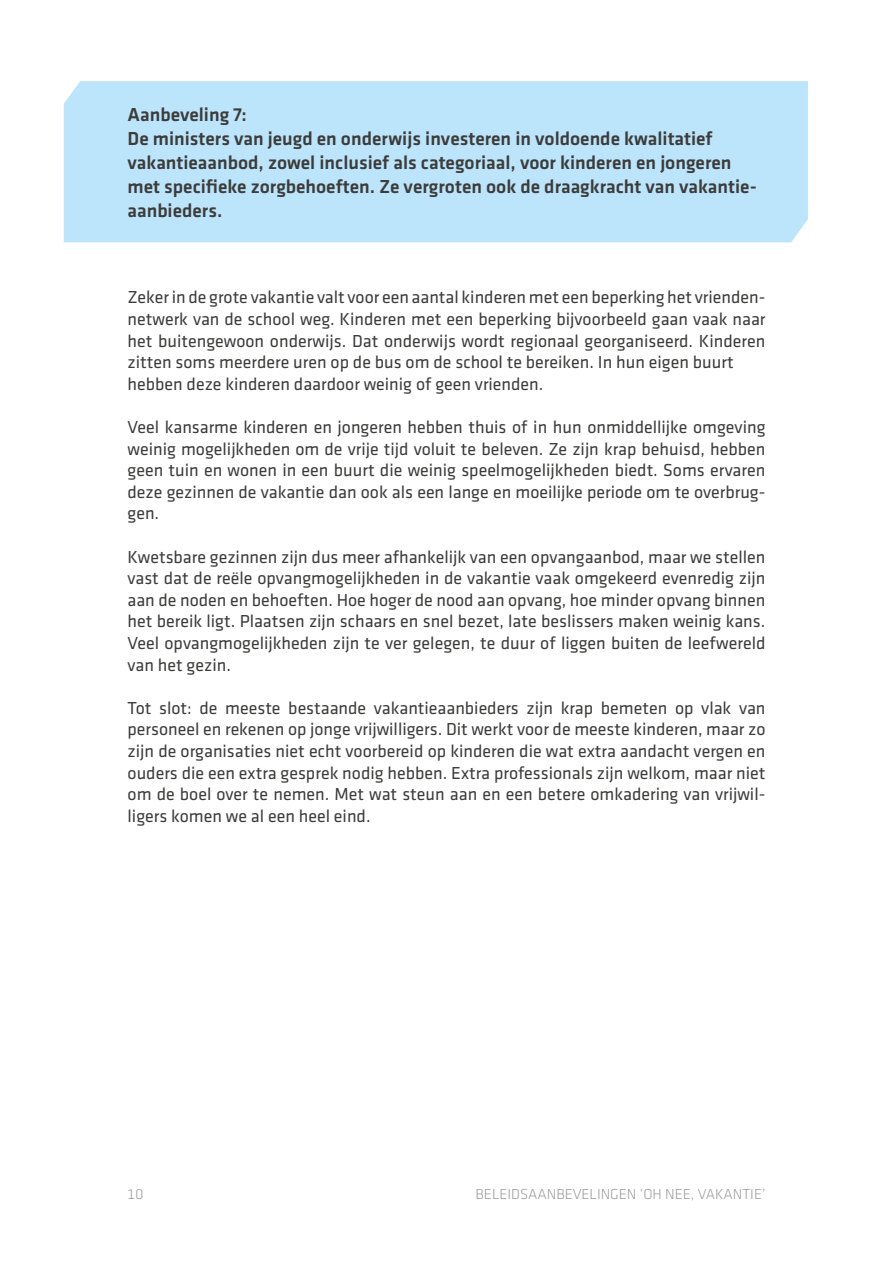
<style>
.page{position:relative;width:893px;height:1263px;background:#fff}
.page>*{position:absolute;margin:0;border:0;box-sizing:border-box;transform-origin:0 0}
.t1{font:500 19.5px/24px "Klavika";color:#3c3c3b}
.t2{font:18px/21.6px "Klavika";color:#3c3c3b;text-align:justify}
.t3{font:300 15px "Klavika";color:#9d9d9c}
</style>
<div class="page">
<div style="left:64px;top:81px;width:744px;height:161px;background:#bce4fa"></div>
<p class="t1" style="left:128px;top:103px;width:631px">Aanbeveling 7:<br>De ministers van jeugd en onderwijs investeren in voldoende kwalitatief vakantieaanbod, zowel inclusief als categoriaal, voor kinderen en jongeren met specifieke zorgbehoeften. Ze vergroten ook de draagkracht van vakantie&shy;aanbieders.</p>
<p class="t2" style="left:128px;top:287px;width:639px;text-align:left">Zeker in de grote vakantie valt voor een aantal kinderen met een beperking het vrienden&shy;netwerk van de school weg. Kinderen met een beperking bijvoorbeeld gaan vaak naar het buitengewoon onderwijs. Dat onderwijs wordt regionaal georganiseerd. Kinderen zitten soms meerdere uren op de bus om de school te bereiken. In hun eigen buurt hebben deze kinderen daardoor weinig of geen vrienden.</p>
<p class="t2" style="left:128px;top:416px;width:639px">Veel kansarme kinderen en jongeren hebben thuis of in hun onmiddellijke omgeving weinig mogelijkheden om de vrije tijd voluit te beleven. Ze zijn krap behuisd, hebben geen tuin en wonen in een buurt die weinig speelmogelijkheden biedt. Soms ervaren deze gezinnen de vakantie dan ook als een lange en moeilijke periode om te overbrug - gen.</p>
<p class="t2" style="left:128px;top:546px;width:639px">Kwetsbare gezinnen zijn dus meer afhankelijk van een opvangaanbod, maar we stellen vast dat de reële opvangmogelijkheden in de vakantie vaak omgekeerd evenredig zijn aan de noden en behoeften. Hoe hoger de nood aan opvang, hoe minder opvang binnen het bereik ligt. Plaatsen zijn schaars en snel bezet, late beslissers maken weinig kans.<br>Veel opvangmogelijkheden zijn te ver gelegen, te duur of liggen buiten de leefwereld van het gezin.</p>
<p class="t2" style="left:128px;top:697px;width:639px">Tot slot: de meeste bestaande vakantieaanbieders zijn krap bemeten op vlak van personeel en rekenen op jonge vrijwilligers. Dit werkt voor de meeste kinderen, maar zo zijn de organisaties niet echt voorbereid op kinderen die wat extra aandacht vergen en ouders die een extra gesprek nodig hebben. Extra professionals zijn welkom, maar niet om de boel over te nemen. Met wat steun aan en een betere omkadering van vrijwil&shy;ligers komen we al een heel eind.</p>
<p class="t3" style="left:128px;top:1185px;width:17px">10</p>
<p class="t3" style="left:476px;top:1185px;width:291px">BELEIDSAANBEVELINGEN ‘OH NEE, VAKANTIE’</p>
</div>
